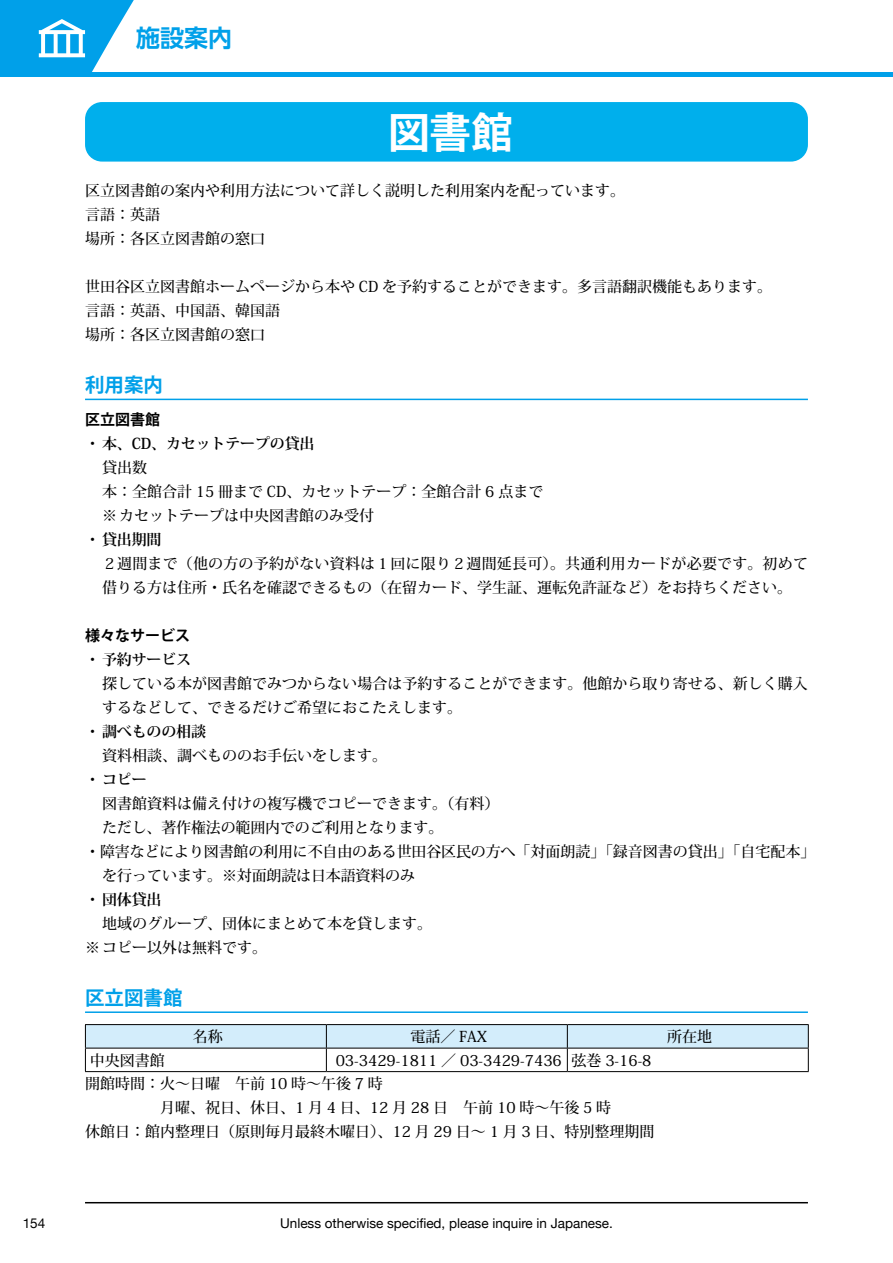
<style>
.page{position:relative;width:893px;height:1263px;background:#fff}
.page>*{position:absolute;margin:0;border:0;box-sizing:border-box;transform-origin:0 0}
.t1{font:700 42px "Koz Go Pr 6 N";color:#fff}
.t2{font:700 24px "UD Shin Go Pro De";color:#00a0e9}
.t3{font:700 19.5px "Koz Go Pr 6 N";color:#00a0e9}
.t4{font:500 15px/24px "Koz Min Pro";color:#000}
.t5{font:700 15px "Koz Min Pro";letter-spacing:-.01em;color:#000}
.t6{font:700 15px "Koz Go Pr 6 N";color:#000}
.t7{font:13.5px "Helvetica Neue";color:#000}
.s1{font-weight:700}
</style>
<div class="page">
<hr style="left:85px;top:1202px;width:723px;height:1px;background:#000">
<div style="left:0;top:72px;width:893px;height:5px;background:#00a0e9"></div>
<svg style="left:0;top:0;width:134px;height:72px"></svg>
<hr style="left:85px;top:399px;width:723px;height:1px;background:#00a0e9">
<hr style="left:85px;top:1011px;width:723px;height:2px;background:#00a0e9">
<svg style="left:85px;top:1024px;width:724px;height:47px"></svg>
<hr style="left:85px;top:1071px;width:241px;height:1px;background:#000">
<hr style="left:326px;top:1071px;width:241px;height:1px;background:#000">
<hr style="left:567px;top:1071px;width:242px;height:1px;background:#000">
<div style="left:85px;top:102px;width:723px;height:60px;background:#00afec;border-radius:17px"></div>
<p class="t7" style="left:23px;top:1213px;width:24px">154</p>
<h2 class="t2" style="left:136px;top:19px;width:97px">施設案内</h2>
<h1 class="t1" style="left:388px;top:109px;width:126px">図書館</h1>
<p class="t4" style="left:85px;top:178px;width:541px">区立図書館の案内や利用方法について詳しく説明した利用案内を配っています。言語：英語<br>場所：各区立図書館の窓口</p>
<p class="t4" style="left:85px;top:274px;width:689px">世田谷区立図書館ホームページから本や CD を予約することができます。多言語翻訳機能もあります。言語：英語、中国語、韓国語<br>場所：各区立図書館の窓口</p>
<h3 class="t3" style="left:85px;top:374px;width:79px">利用案内</h3>
<p class="t6" style="left:85px;top:411px;width:76px">区立図書館</p>
<p class="t5" style="left:85px;top:432px;width:231px">・ 本、CD、カセットテープの貸出</p>
<p class="t4" style="left:102px;top:455px;width:443px">貸出数<br>本：全館合計 15 冊まで CD、カセットテープ：全館合計 6 点まで※ カセットテープは中央図書館のみ受付</p>
<p class="t5" style="left:85px;top:528px;width:78px">・ 貸出期間</p>
<p class="t4" style="left:102px;top:551px;width:707px">２週間まで（他の方の予約がない資料は１回に限り２週間延長可）。共通利用カードが必要です。初めて借りる方は住所・氏名を確認できるもの（在留カード、学生証、運転免許証など）をお持ちください。</p>
<p class="t6" style="left:85px;top:627px;width:107px">様々なサービス</p>
<p class="t5" style="left:85px;top:648px;width:108px">・ 予約サービス</p>
<p class="t4" style="left:102px;top:671px;width:707px">探している本が図書館でみつからない場合は予約することができます。他館から取り寄せる、新しく購入するなどして、できるだけご希望におこたえします。</p>
<p class="t5" style="left:85px;top:720px;width:122px">・ 調べものの相談</p>
<p class="t4" style="left:102px;top:743px;width:286px">資料相談、調べもののお手伝いをします。</p>
<p class="t5" style="left:85px;top:768px;width:63px">・ コピー</p>
<p class="t4" style="left:102px;top:791px;width:399px">図書館資料は備え付けの複写機でコピーできます。（有料）</p>
<p class="t4" style="left:102px;top:815px;width:343px">ただし、著作権法の範囲内でのご利用となります。</p>
<p class="t4" style="left:85px;top:839px;width:724px"><span class="s1">・</span>障害などにより図書館の利用に不自由のある世田谷区民の方へ｢対面朗読｣｢録音図書の貸出｣｢自宅配本｣</p>
<p class="t4" style="left:102px;top:863px;width:315px">を行っています。※対面朗読は日本語資料のみ</p>
<p class="t5" style="left:85px;top:888px;width:78px">・ 団体貸出</p>
<p class="t4" style="left:85px;top:911px;width:349px;text-indent:17px">地域のグループ、団体にまとめて本を貸します。※ コピー以外は無料です。</p>
<h3 class="t3" style="left:85px;top:987px;width:99px">区立図書館</h3>
<p class="t4" style="left:193px;top:1024px;width:31px">名称</p>
<p class="t4" style="left:410px;top:1024px;width:78px">電話／ FAX</p>
<p class="t4" style="left:667px;top:1024px;width:46px">所在地</p>
<p class="t4" style="left:90px;top:1047px;width:76px">中央図書館</p>
<p class="t4" style="left:85px;top:1047px;width:571px;text-indent:251px">03-3429-1811 ／ 03-3429-7436 弦巻 3-16-8開館時間：火～日曜　午前 10 時～午後 7 時<br>　　　　　月曜、祝日、休日、1 月 4 日、12 月 28 日　午前 10 時～午後 5 時<br>休館日：館内整理日（原則毎月最終木曜日）、12 月 29 日～ 1 月 3 日、特別整理期間</p>
<p class="t7" style="left:280px;top:1213px;width:334px">Unless otherwise specified, please inquire in Japanese.</p>
</div>
